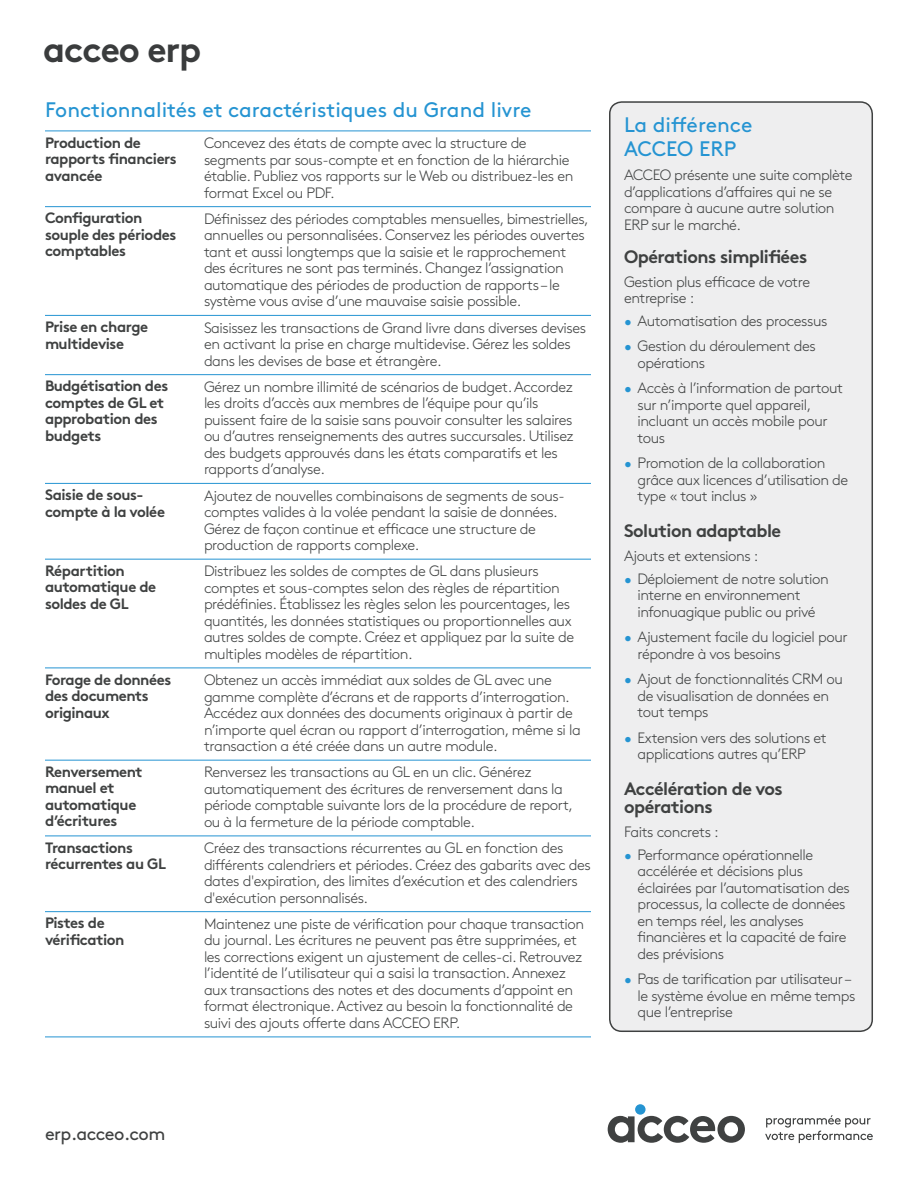
<style>
.page{position:relative;width:918px;height:1188px;background:#fff}
.page>*{position:absolute;margin:0;border:0;box-sizing:border-box;transform-origin:0 0}
.t1{font:700 35.85px "Brown";letter-spacing:-.03em;color:#3a3c3d}
.t2{font:21px/24px "Brown";color:#2594d2}
.t3{font:700 18px/18px "Brown";letter-spacing:-.03em;color:#3f4141}
.t4{font:18px "Brown";letter-spacing:-.03em;color:#3f4141}
.t5{font:300 15px/16.5px "Brown";letter-spacing:-.03em;color:#3f4141}
.t6{font:700 15px/16.5px "Brown";letter-spacing:-.03em;color:#3f4141}
.s1{color:#2594d2}
</style>
<div class="page">
<svg style="left:608px;top:1116px;width:137px;height:27px"></svg>
<div style="left:635px;top:1104px;width:11px;height:11px;background:#2594d2;border-radius:50%"></div>
<svg style="left:765px;top:1115px;width:108px;height:28px"></svg>
<hr style="left:45px;top:131px;width:159px;height:1px;background:#2594d2">
<hr style="left:45px;top:206px;width:159px;height:1px;background:#2594d2">
<hr style="left:204px;top:131px;width:387px;height:1px;background:#2594d2">
<hr style="left:204px;top:206px;width:387px;height:1px;background:#2594d2">
<hr style="left:45px;top:315px;width:159px;height:1px;background:#2594d2">
<hr style="left:204px;top:315px;width:387px;height:1px;background:#2594d2">
<hr style="left:45px;top:374px;width:159px;height:1px;background:#2594d2">
<hr style="left:45px;top:483px;width:159px;height:1px;background:#2594d2">
<hr style="left:45px;top:559px;width:159px;height:1px;background:#2594d2">
<hr style="left:45px;top:668px;width:159px;height:1px;background:#2594d2">
<hr style="left:45px;top:760px;width:159px;height:1px;background:#2594d2">
<hr style="left:45px;top:836px;width:159px;height:1px;background:#2594d2">
<hr style="left:45px;top:911px;width:159px;height:1px;background:#2594d2">
<hr style="left:45px;top:1037px;width:159px;height:1px;background:#2594d2">
<hr style="left:204px;top:374px;width:387px;height:1px;background:#2594d2">
<hr style="left:204px;top:483px;width:387px;height:1px;background:#2594d2">
<hr style="left:204px;top:559px;width:387px;height:1px;background:#2594d2">
<hr style="left:204px;top:668px;width:387px;height:1px;background:#2594d2">
<hr style="left:204px;top:760px;width:387px;height:1px;background:#2594d2">
<hr style="left:204px;top:836px;width:387px;height:1px;background:#2594d2">
<hr style="left:204px;top:911px;width:387px;height:1px;background:#2594d2">
<hr style="left:204px;top:1037px;width:387px;height:1px;background:#2594d2">
<div style="left:610px;top:102px;width:262px;height:929px;background:#eeeeef;border-radius:12px"></div>
<div style="left:609px;top:101px;width:264px;height:931px;border:2px solid #3f4141;border-radius:12px"></div>
<h1 class="t1" style="left:43px;top:21px;width:160px">acceo erp</h1>
<h2 class="t2" style="left:45px;top:96px;width:488px">Fonctionnalités et caractéristiques du Grand livre</h2>
<p class="t6" style="left:45px;top:132px;width:133px">Production de rapports financiers avancée</p>
<p class="t5" style="left:204px;top:134px;width:371px">Concevez des états de compte avec la structure de segments par sous-compte et en fonction de la hiérarchie établie. Publiez vos rapports sur le Web ou distribuez-les en format Excel ou PDF.</p>
<p class="t6" style="left:45px;top:208px;width:133px">Configuration souple des périodes comptables</p>
<p class="t5" style="left:204px;top:209px;width:386px">Définissez des périodes comptables mensuelles, bimestrielles, annuelles ou personnalisées. Conservez les périodes ouvertes tant et aussi longtemps que la saisie et le rapprochement des écritures ne sont pas terminés. Changez l’assignation automatique des périodes de production de rapports – le système vous avise d’une mauvaise saisie possible.</p>
<p class="t6" style="left:45px;top:317px;width:105px">Prise en charge multidevise</p>
<p class="t5" style="left:204px;top:318px;width:384px">Saisissez les transactions de Grand livre dans diverses devises en activant la prise en charge multidevise. Gérez les soldes dans les devises de base et étrangère.</p>
<p class="t6" style="left:45px;top:376px;width:125px">Budgétisation des comptes de GL et approbation des budgets</p>
<p class="t5" style="left:204px;top:377px;width:371px">Gérez un nombre illimité de scénarios de budget. Accordez les droits d’accès aux membres de l’équipe pour qu’ils puissent faire de la saisie sans pouvoir consulter les salaires ou d’autres renseignements des autres succursales. Utilisez des budgets approuvés dans les états comparatifs et les rapports d’analyse.</p>
<p class="t6" style="left:45px;top:485px;width:122px">Saisie de sous&shy;compte à la volée</p>
<p class="t5" style="left:204px;top:486px;width:362px">Ajoutez de nouvelles combinaisons de segments de sous&shy;comptes valides à la volée pendant la saisie de données.<br>Gérez de façon continue et efficace une structure de production de rapports complexe.</p>
<p class="t6" style="left:45px;top:561px;width:113px">Répartition automatique de soldes de GL</p>
<p class="t5" style="left:204px;top:562px;width:372px">Distribuez les soldes de comptes de GL dans plusieurs comptes et sous-comptes selon des règles de répartition prédéfinies. Établissez les règles selon les pourcentages, les quantités, les données statistiques ou proportionnelles aux autres soldes de compte. Créez et appliquez par la suite de multiples modèles de répartition.</p>
<p class="t6" style="left:45px;top:669px;width:128px">Forage de données des documents originaux</p>
<p class="t5" style="left:204px;top:671px;width:378px">Obtenez un accès immédiat aux soldes de GL avec une gamme complète d’écrans et de rapports d’interrogation.<br>Accédez aux données des documents originaux à partir de n’importe quel écran ou rapport d’interrogation, même si la transaction a été créée dans un autre module.</p>
<p class="t6" style="left:45px;top:762px;width:99px">Renversement manuel et automatique d’écritures</p>
<p class="t5" style="left:204px;top:763px;width:371px">Renversez les transactions au GL en un clic. Générez automatiquement des écritures de renversement dans la période comptable suivante lors de la procédure de report, ou à la fermeture de la période comptable.</p>
<p class="t6" style="left:45px;top:837px;width:123px">Transactions récurrentes au GL</p>
<p class="t5" style="left:204px;top:839px;width:388px">Créez des transactions récurrentes au GL en fonction des différents calendriers et périodes. Créez des gabarits avec des dates d'expiration, des limites d’exécution et des calendriers d'exécution personnalisés.</p>
<p class="t6" style="left:45px;top:913px;width:81px">Pistes de vérification</p>
<p class="t5" style="left:204px;top:914px;width:382px">Maintenez une piste de vérification pour chaque transaction du journal. Les écritures ne peuvent pas être supprimées, et les corrections exigent un ajustement de celles-ci. Retrouvez l’identité de l’utilisateur qui a saisi la transaction. Annexez aux transactions des notes et des documents d’appoint en format électronique. Activez au besoin la fonctionnalité de suivi des ajouts offerte dans ACCEO ERP.</p>
<h2 class="t2" style="left:624px;top:111px;width:130px">La différence<br>ACCEO ERP</h2>
<p class="t5" style="left:624px;top:166px;width:230px">ACCEO présente une suite complète d’applications d’affaires qui ne se compare à aucune autre solution<br>ERP sur le marché.</p>
<p class="t3" style="left:624px;top:245px;width:185px">Opérations simplifiées</p>
<p class="t5" style="left:624px;top:272px;width:188px">Gestion plus efficace de votre entreprise :</p>
<p class="t5" style="left:624px;top:311px;width:205px"><span class="s1">•</span> Automatisation des processus</p>
<p class="t5" style="left:638px;top:337px;width:180px;text-indent:-14px"><span class="s1">•</span> Gestion du déroulement des opérations</p>
<p class="t5" style="left:638px;top:379px;width:207px;text-indent:-14px"><span class="s1">•</span> Accès à l’information de partout sur n’importe quel appareil, incluant un accès mobile pour tous</p>
<p class="t5" style="left:638px;top:454px;width:212px;text-indent:-14px"><span class="s1">•</span> Promotion de la collaboration grâce aux licences d’utilisation de type « tout inclus »</p>
<p class="t3" style="left:624px;top:520px;width:159px">Solution adaptable</p>
<p class="t5" style="left:624px;top:547px;width:136px">Ajouts et extensions :</p>
<p class="t5" style="left:638px;top:569px;width:193px;text-indent:-14px"><span class="s1">•</span> Déploiement de notre solution interne en environnement infonuagique public ou privé</p>
<p class="t5" style="left:638px;top:628px;width:212px;text-indent:-14px"><span class="s1">•</span> Ajustement facile du logiciel pour répondre à vos besoins</p>
<p class="t5" style="left:638px;top:670px;width:207px;text-indent:-14px"><span class="s1">•</span> Ajout de fonctionnalités CRM ou de visualisation de données en tout temps</p>
<p class="t5" style="left:624px;top:728px;width:204px;text-align:center"><span class="s1">•</span> Extension vers des solutions et applications autres qu’ERP</p>
<p class="t3" style="left:624px;top:778px;width:160px">Accélération de vos opérations</p>
<p class="t5" style="left:624px;top:823px;width:96px">Faits concrets :</p>
<p class="t5" style="left:638px;top:845px;width:214px;text-indent:-14px"><span class="s1">•</span> Performance opérationnelle accélérée et décisions plus éclairées par l’automatisation des processus, la collecte de données en temps réel, les analyses financières et la capacité de faire des prévisions</p>
<p class="t5" style="left:638px;top:970px;width:220px;text-indent:-14px"><span class="s1">•</span> Pas de tarification par utilisateur – le système évolue en même temps que l’entreprise</p>
<p class="t4" style="left:45px;top:1120px;width:122px">erp.acceo.com</p>
</div>
